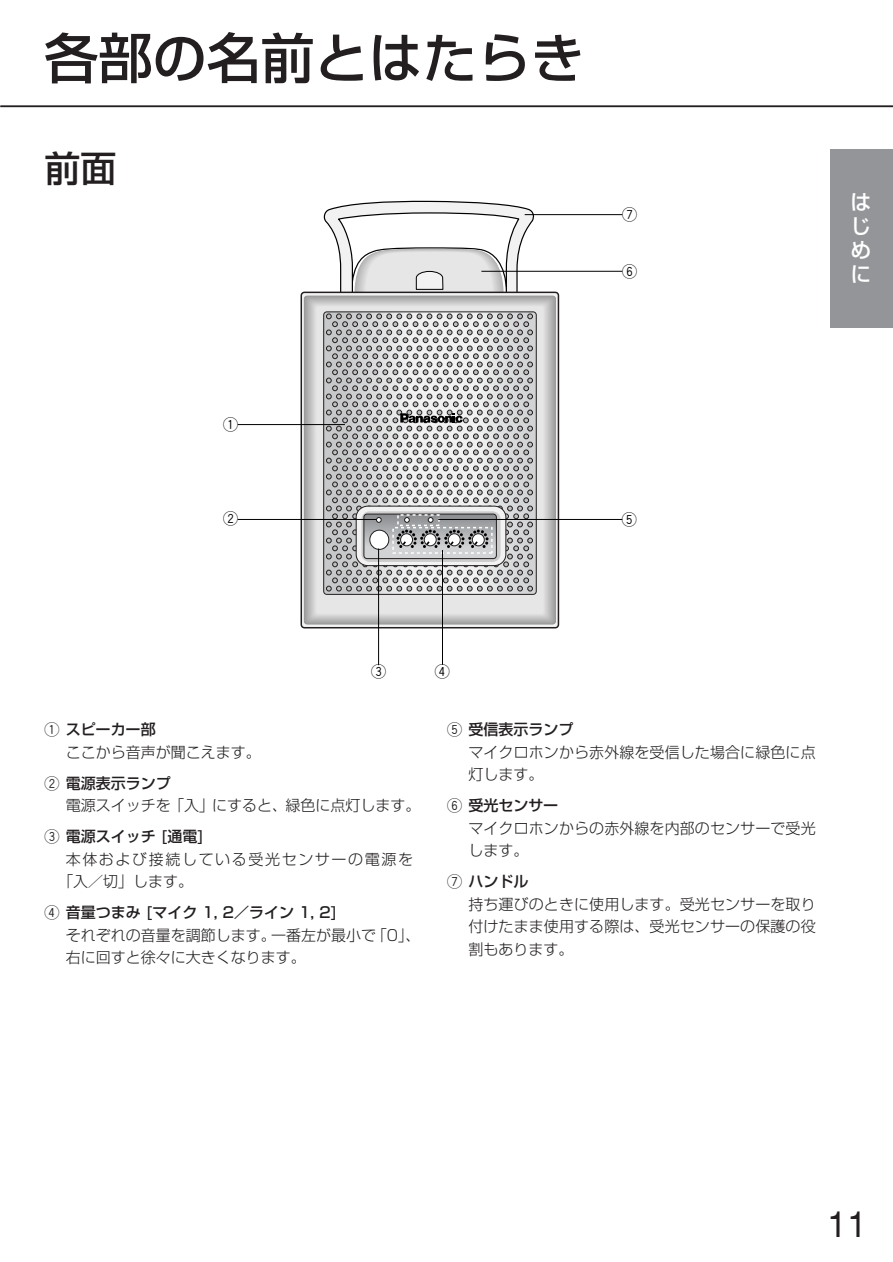
<style>
.page{position:relative;width:893px;height:1262px;background:#fff}
.page>*{position:absolute;margin:0;border:0;box-sizing:border-box;transform-origin:0 0}
.t1{font:500 54px "Shin Go";color:#231f20}
.t2{font:36px "Helvetica";color:#231f20}
.t3{font:500 36px "Shin Go";color:#231f20}
.t4{font:500 21px/24px "Shin Go";color:#fff;text-align:justify}
.t5{font:300 15px/22.5px "Shin Go";letter-spacing:.005em;color:#231f20}
.t6{font:300 15px "Shin Go";letter-spacing:.105em;color:#231f20}
.t7{font:500 15px "Shin Go";color:#231f20}
.t8{font:15px "Gth Hround";color:#000}
.s1{font-family:"Gth Hround";font-weight:400}
.s2{font-weight:500}
</style>
<div class="page">
<div style="left:830px;top:149px;width:62px;height:178px;background:#939598"></div>
<hr style="left:0;top:106px;width:892px;height:1px;background:#231f20">
<svg style="left:300px;top:291px;width:259px;height:337px;background:#b5b5b5"></svg>
<div style="left:316px;top:306px;width:227px;height:307px;background:#e6e6e6;border-radius:3px"></div>
<svg style="left:324px;top:312px;width:212px;height:282px"></svg>
<div style="left:323px;top:311px;width:213px;height:283px;border:1px solid #231f20;border-radius:3px"></div>
<svg style="left:321px;top:200px;width:214px;height:96px"></svg>
<svg style="left:326px;top:314px;width:206px;height:277px"></svg>
<hr style="left:378px;top:548px;width:1px;height:117px;background:#000">
<div style="left:392px;top:527px;width:100px;height:27px;border:2px dashed #fff"></div>
<hr style="left:442px;top:550px;width:1px;height:115px;background:#000">
<div style="left:397px;top:514px;width:42px;height:12px;border:2px dashed #fff"></div>
<hr style="left:238px;top:519px;width:138px;height:1px;background:#000">
<hr style="left:238px;top:424px;width:107px;height:1px;background:#000">
<hr style="left:438px;top:519px;width:184px;height:1px;background:#000">
<hr style="left:481px;top:271px;width:141px;height:1px;background:#000">
<hr style="left:524px;top:214px;width:98px;height:1px;background:#000">
<h1 class="t1" style="left:44px;top:38px;width:542px">各部の名前とはたらき</h1>
<h2 class="t3" style="left:44px;top:154px;width:73px">前面</h2>
<p class="t8" style="left:622px;top:208px;width:16px">U</p>
<p class="t8" style="left:622px;top:265px;width:16px">Y</p>
<p class="t8" style="left:223px;top:417px;width:16px">Q</p>
<p class="t8" style="left:223px;top:512px;width:16px">W</p>
<p class="t8" style="left:621px;top:513px;width:16px">T</p>
<h3 class="t4" style="left:850px;top:192px;width:22px">はじめに</h3>
<p class="t8" style="left:371px;top:665px;width:16px">E</p>
<p class="t8" style="left:435px;top:665px;width:16px">R</p>
<p class="t5" style="left:66px;top:720px;width:196px;text-indent:-21px"><span class="s1">Q</span> <span class="s2">スピーカー部<br></span>ここから音声が聞こえます。</p>
<p class="t5" style="left:66px;top:774px;width:356px;text-indent:-21px"><span class="s1">W</span> <span class="s2">電源表示ランプ<br></span>電源スイッチを「入」にすると、緑色に点灯します。</p>
<p class="t7" style="left:44px;top:831px;width:161px"><span class="s1">E</span> 電源スイッチ [通電]</p>
<p class="t6" style="left:66px;top:853px;width:349px">本体および接続している受光センサーの電源を</p>
<p class="t5" style="left:58px;top:872px;width:136px">「入／切」します。</p>
<p class="t5" style="left:66px;top:903px;width:356px;text-indent:-21px"><span class="s1">R</span> <span class="s2">音量つまみ [マイク 1, 2／ライン 1, 2]<br></span>それぞれの音量を調節します。一番左が最小で「0」、右に回すと徐々に大きくなります。</p>
<p class="t5" style="left:468px;top:720px;width:349px;text-indent:-21px"><span class="s1">T</span> <span class="s2">受信表示ランプ<br></span>マイクロホンから赤外線を受信した場合に緑色に点灯します。</p>
<p class="t5" style="left:468px;top:796px;width:349px;text-indent:-21px"><span class="s1">Y</span> <span class="s2">受光センサー<br></span>マイクロホンからの赤外線を内部のセンサーで受光します。</p>
<p class="t5" style="left:468px;top:872px;width:349px;text-indent:-21px"><span class="s1">U</span> <span class="s2">ハンドル<br></span>持ち運びのときに使用します。受光センサーを取り付けたまま使用する際は、受光センサーの保護の役割もあります。</p>
<h2 class="t2" style="left:827px;top:1211px;width:42px">11</h2>
</div>
